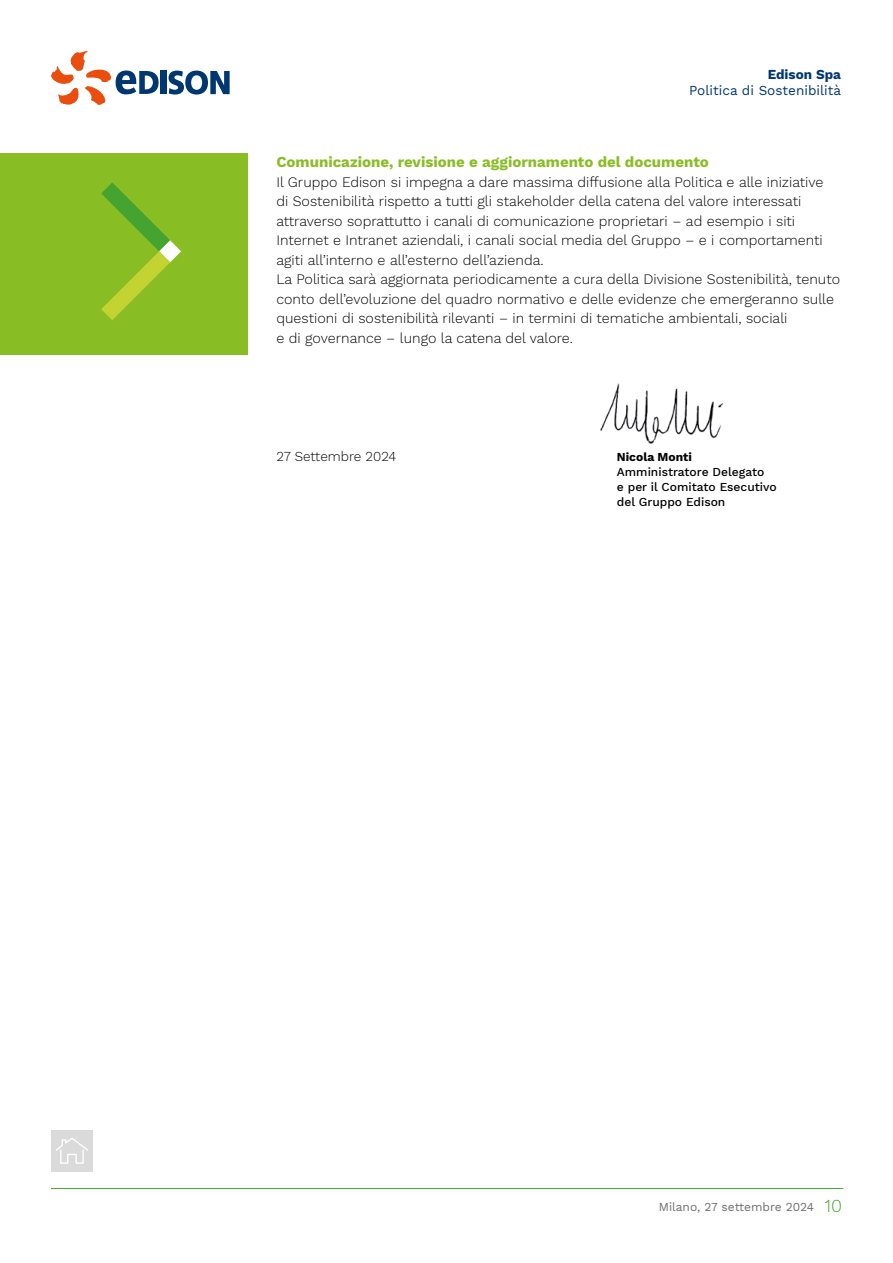
<style>
.page{position:relative;width:893px;height:1263px;background:#fff}
.page>*{position:absolute;margin:0;border:0;box-sizing:border-box;transform-origin:0 0}
.t1{font:700 15px "Work Sans";color:#89bd24}
.t2{font:300 14.25px/19.5px "Work Sans";color:#000}
.t3{font:13.5px "Work Sans";color:#003770}
.t4{font:300 13.5px "Work Sans";color:#000}
.t5{font:700 13.5px "Work Sans";color:#003770}
.t6{font:500 12px/15px "Work Sans";color:#000}
.t7{font:12px "Work Sans";color:#706f6f}
.t8{font:700 12px "Work Sans";color:#000}
.s1{font-weight:300;font-size:18px;color:#45a330}
</style>
<div class="page">
<hr style="left:51px;top:1188px;width:792px;height:1px;background:#45a330">
<div style="left:51px;top:1130px;width:42px;height:41px;background:#dadada"></div>
<svg style="left:56px;top:1138px;width:32px;height:26px"></svg>
<div style="left:0;top:153px;width:248px;height:202px;background:#89bd24"></div>
<svg style="left:101px;top:182px;width:80px;height:138px"></svg>
<svg style="left:169px;top:71px;width:61px;height:24px"></svg>
<div style="left:161px;top:71px;width:6px;height:23px;background:#003770"></div>
<svg style="left:51px;top:51px;width:108px;height:54px"></svg>
<img style="left:600px;top:383px;width:123px;height:61px">
<p class="t5" style="left:768px;top:66px;width:75px">Edison Spa</p>
<p class="t3" style="left:689px;top:83px;width:154px">Politica di Sostenibilità</p>
<p class="t1" style="left:276px;top:153px;width:434px">Comunicazione, revisione e aggiornamento del documento</p>
<p class="t2" style="left:276px;top:173px;width:565px">Il Gruppo Edison si impegna a dare massima diffusione alla Politica e alle iniziative<br>di Sostenibilità rispetto a tutti gli stakeholder della catena del valore interessati attraverso soprattutto i canali di comunicazione proprietari – ad esempio i siti Internet e Intranet aziendali, i canali social media del Gruppo – e i comportamenti agiti all’interno e all’esterno dell’azienda.<br>La Politica sarà aggiornata periodicamente a cura della Divisione Sostenibilità, tenuto conto dell’evoluzione del quadro normativo e delle evidenze che emergeranno sulle questioni di sostenibilità rilevanti – in termini di tematiche ambientali, sociali<br>e di governance – lungo la catena del valore.</p>
<p class="t4" style="left:276px;top:448px;width:122px">27 Settembre 2024</p>
<p class="t8" style="left:617px;top:450px;width:76px">Nicola Monti</p>
<p class="t6" style="left:617px;top:465px;width:161px">Amministratore Delegato<br>e per il Comitato Esecutivo del Gruppo Edison</p>
<p class="t7" style="left:659px;top:1200px;width:185px">Milano, 27 settembre 2024 <span class="s1">10</span></p>
</div>
